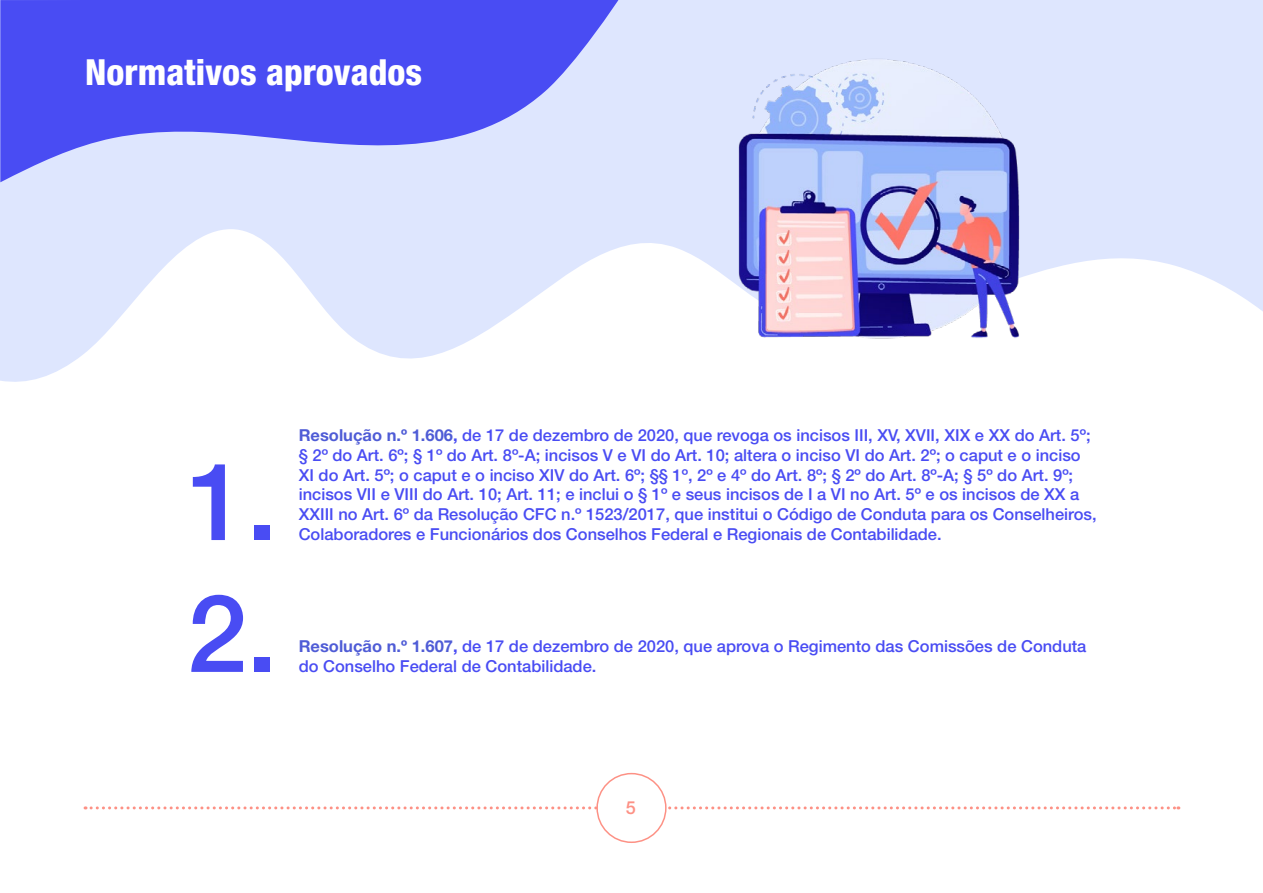
<style>
.page{position:relative;width:1263px;height:893px;background:#fff}
.page>*{position:absolute;margin:0;border:0;box-sizing:border-box;transform-origin:0 0}
.Destaque{font:500 108px "Helvetica Neue LT Std";color:#494cf3}
.Capítulo{font:800 condensed 36px "Helvetica Neue LT Std";color:#fff}
.t1{font:500 18px "Helvetica Neue LT Std";color:#fd9185}
.texto{font:500 16.5px/19.8px "Helvetica Neue LT Std";color:#494cf3}
.s1{font-weight:700;color:#4f5cd6}
.s2{font-weight:700}
</style>
<div class="page">
<svg style="left:0;top:0;width:1263px;height:382px;fill:#dee6fe"></svg>
<svg style="left:0;top:0;width:619px;height:182px;background:#7579f6"></svg>
<svg style="left:85px;top:806px;width:1094px;height:3px"></svg>
<div style="left:597px;top:774px;width:69px;height:68px;background:#fff;border-radius:50%"></div>
<div style="left:596px;top:773px;width:70px;height:70px;border:2px solid #fd9185;border-radius:50%"></div>
<img style="left:695px;top:15px;width:367px;height:367px">
<p class="Capítulo" style="left:85px;top:50px;width:338px">Normativos aprovados</p>
<p class="Destaque" style="left:187px;top:437px;width:92px">1.</p>
<p class="Destaque" style="left:187px;top:569px;width:92px">2.</p>
<p class="texto" style="left:299px;top:425px;width:799px"><span class="s1">Resolução n.º 1.606</span><span class="s2">,</span> de 17 de dezembro de 2020, que revoga os incisos III, XV, XVII, XIX e XX do Art. 5º; § 2º do Art. 6º; § 1º do Art. 8º-A; incisos V e VI do Art. 10; altera o inciso VI do Art. 2º; o caput e o inciso XI do Art. 5º; o caput e o inciso XIV do Art. 6º; §§ 1º, 2º e 4º do Art. 8º; § 2º do Art. 8º-A; § 5º do Art. 9º; incisos VII e VIII do Art. 10; Art. 11; e inclui o § 1º e seus incisos de I a VI no Art. 5º e os incisos de XX a XXIII no Art. 6º da Resolução CFC n.º 1523/2017, que institui o Código de Conduta para os Conselheiros,</p>
<p class="texto" style="left:299px;top:524px;width:644px">Colaboradores e Funcionários dos Conselhos Federal e Regionais de Contabilidade.</p>
<p class="texto" style="left:299px;top:636px;width:789px"><span class="s1">Resolução n.º 1.607</span><span class="s2">,</span> de 17 de dezembro de 2020, que aprova o Regimento das Comissões de Conduta do Conselho Federal de Contabilidade.</p>
<p class="t1" style="left:626px;top:797px;width:12px">5</p>
</div>
